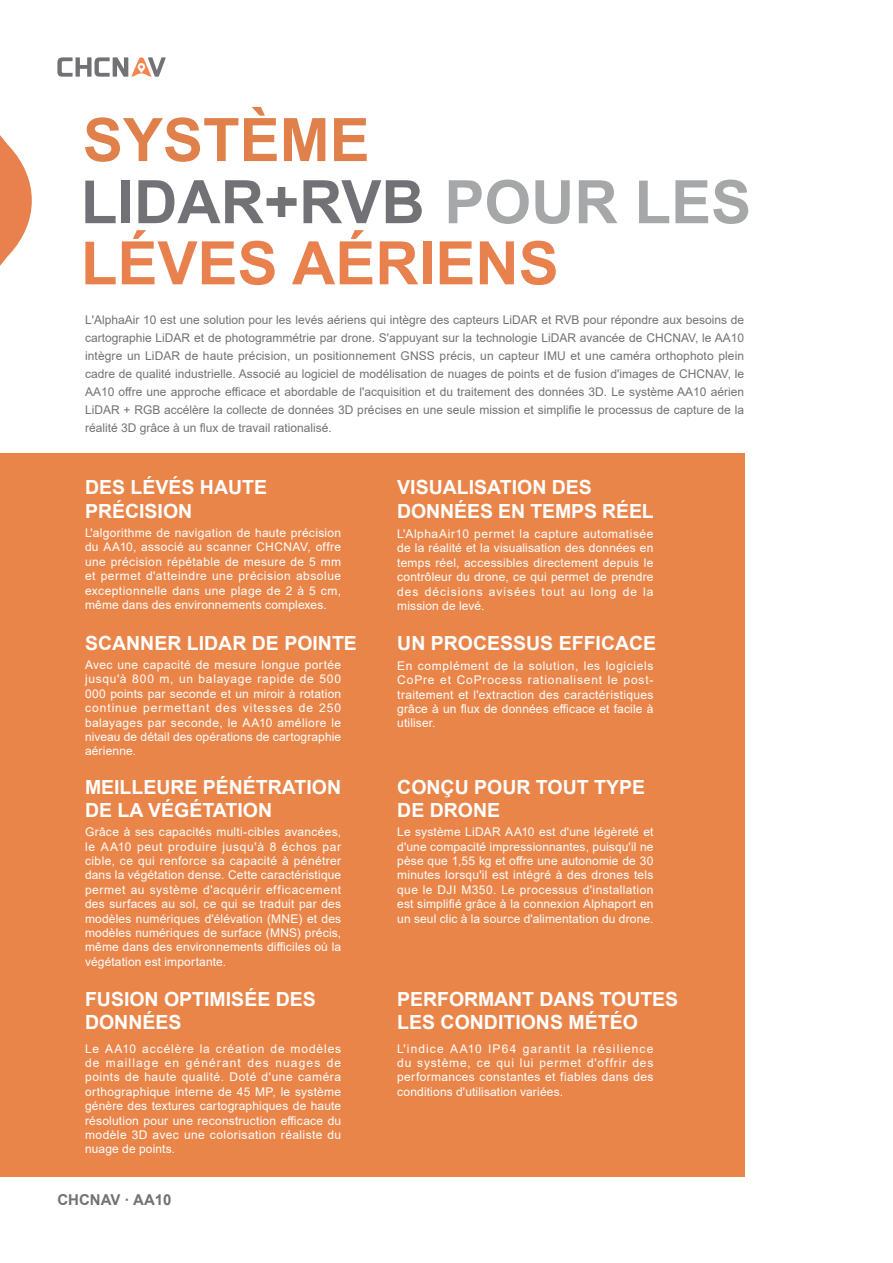
<style>
.page{position:relative;width:893px;height:1263px;background:#fff}
.page>*{position:absolute;margin:0;border:0;box-sizing:border-box;transform-origin:0 0}
.t1{font:700 60px "Arial";color:#727276}
.t2{font:700 60px "Arial";color:#e8814d}
.t3{font:700 60px "Arial";color:#e0814c}
.t4{font:700 19.5px/23.4px "Arial";color:#fff}
.t5{font:700 15px "Arial";color:#727275}
.t6{font:12px/14.4px "Arial";letter-spacing:.015em;color:#fff;text-align:justify}
.t7{font:12px/18px "Arial";color:#727275;text-align:justify}
.s1{color:#6c6d70}
</style>
<div class="page">
<svg style="left:57px;top:57px;width:109px;height:20px"></svg>
<svg style="left:0;top:135px;width:32px;height:131px"></svg>
<div style="left:0;top:454px;width:744px;height:723px;background:#ea854a"></div>
<h1 class="t3" style="left:83px;top:98px;width:288px">SYSTÈME</h1>
<h1 class="t1" style="left:81px;top:160px;width:672px">LIDAR+RVB <span class="s1">POUR LES</span></h1>
<h1 class="t2" style="left:81px;top:221px;width:479px">LÉVES AÉRIENS</h1>
<p class="t7" style="left:85px;top:310px;width:661px">L'AlphaAir 10 est une solution pour les levés aériens qui intègre des capteurs LiDAR et RVB pour répondre aux besoins de cartographie LiDAR et de photogrammétrie par drone. S'appuyant sur la technologie LiDAR avancée de CHCNAV, le AA10 intègre un LiDAR de haute précision, un positionnement GNSS précis, un capteur IMU et une caméra orthophoto plein cadre de qualité industrielle. Associé au logiciel de modélisation de nuages de points et de fusion d'images de CHCNAV, le AA10 offre une approche efficace et abordable de l'acquisition et du traitement des données 3D. Le système AA10 aérien LiDAR + RGB accélère la collecte de données 3D précises en une seule mission et simplifie le processus de capture de la réalité 3D grâce à un flux de travail rationalisé.</p>
<h2 class="t4" style="left:85px;top:476px;width:184px">DES LÉVÉS HAUTE<br>PRÉCISION</h2>
<p class="t6" style="left:85px;top:525px;width:258px">L'algorithme de navigation de haute précision du AA10, associé au scanner CHCNAV, offre une précision répétable de mesure de 5 mm et permet d'atteindre une précision absolue exceptionnelle dans une plage de 2 à 5 cm, même dans des environnements complexes.</p>
<h2 class="t4" style="left:85px;top:631px;width:273px">SCANNER LIDAR DE POINTE</h2>
<p class="t6" style="left:85px;top:657px;width:258px">Avec une capacité de mesure longue portée jusqu'à 800 m, un balayage rapide de 500<br>000 points par seconde et un miroir à rotation continue permettant des vitesses de 250 balayages par seconde, le AA10 améliore le niveau de détail des opérations de cartographie aérienne.</p>
<h2 class="t4" style="left:85px;top:775px;width:258px">MEILLEURE PÉNÉTRATION<br>DE LA VÉGÉTATION</h2>
<p class="t6" style="left:85px;top:825px;width:258px">Grâce à ses capacités multi-cibles avancées, le AA10 peut produire jusqu'à 8 échos par cible, ce qui renforce sa capacité à pénétrer dans la végétation dense. Cette caractéristique permet au système d'acquérir efficacement des surfaces au sol, ce qui se traduit par des modèles numériques d'élévation (MNE) et des modèles numériques de surface (MNS) précis, même dans des environnements difficiles où la végétation est importante.</p>
<h2 class="t4" style="left:85px;top:987px;width:232px">FUSION OPTIMISÉE DES<br>DONNÉES</h2>
<p class="t6" style="left:85px;top:1041px;width:258px">Le AA10 accélère la création de modèles de maillage en générant des nuages de points de haute qualité. Doté d'une caméra orthographique interne de 45 MP, le système génère des textures cartographiques de haute résolution pour une reconstruction efficace du modèle 3D avec une colorisation réaliste du nuage de points.</p>
<p class="t5" style="left:57px;top:1189px;width:116px">CHCNAV · AA10</p>
<h2 class="t4" style="left:397px;top:476px;width:258px">VISUALISATION DES<br>DONNÉES EN TEMPS RÉEL</h2>
<p class="t6" style="left:397px;top:527px;width:258px">L'AlphaAir10 permet la capture automatisée de la réalité et la visualisation des données en temps réel, accessibles directement depuis le contrôleur du drone, ce qui permet de prendre des décisions avisées tout au long de la mission de levé.</p>
<h2 class="t4" style="left:397px;top:631px;width:260px">UN PROCESSUS EFFICACE</h2>
<p class="t6" style="left:397px;top:658px;width:258px">En complément de la solution, les logiciels CoPre et CoProcess rationalisent le post&shy;traitement et l'extraction des caractéristiques grâce à un flux de données efficace et facile à utiliser.</p>
<h2 class="t4" style="left:397px;top:775px;width:249px">CONÇU POUR TOUT TYPE<br>DE DRONE</h2>
<p class="t6" style="left:397px;top:825px;width:258px">Le système LiDAR AA10 est d'une légèreté et d'une compacité impressionnantes, puisqu'il ne pèse que 1,55 kg et offre une autonomie de 30 minutes lorsqu'il est intégré à des drones tels que le DJI M350. Le processus d'installation est simplifié grâce à la connexion Alphaport en un seul clic à la source d'alimentation du drone.</p>
<h2 class="t4" style="left:397px;top:987px;width:282px">PERFORMANT DANS TOUTES<br>LES CONDITIONS MÉTÉO</h2>
<p class="t6" style="left:397px;top:1041px;width:258px">L'indice AA10 IP64 garantit la résilience du système, ce qui lui permet d'offrir des performances constantes et fiables dans des conditions d'utilisation variées.</p>
</div>
